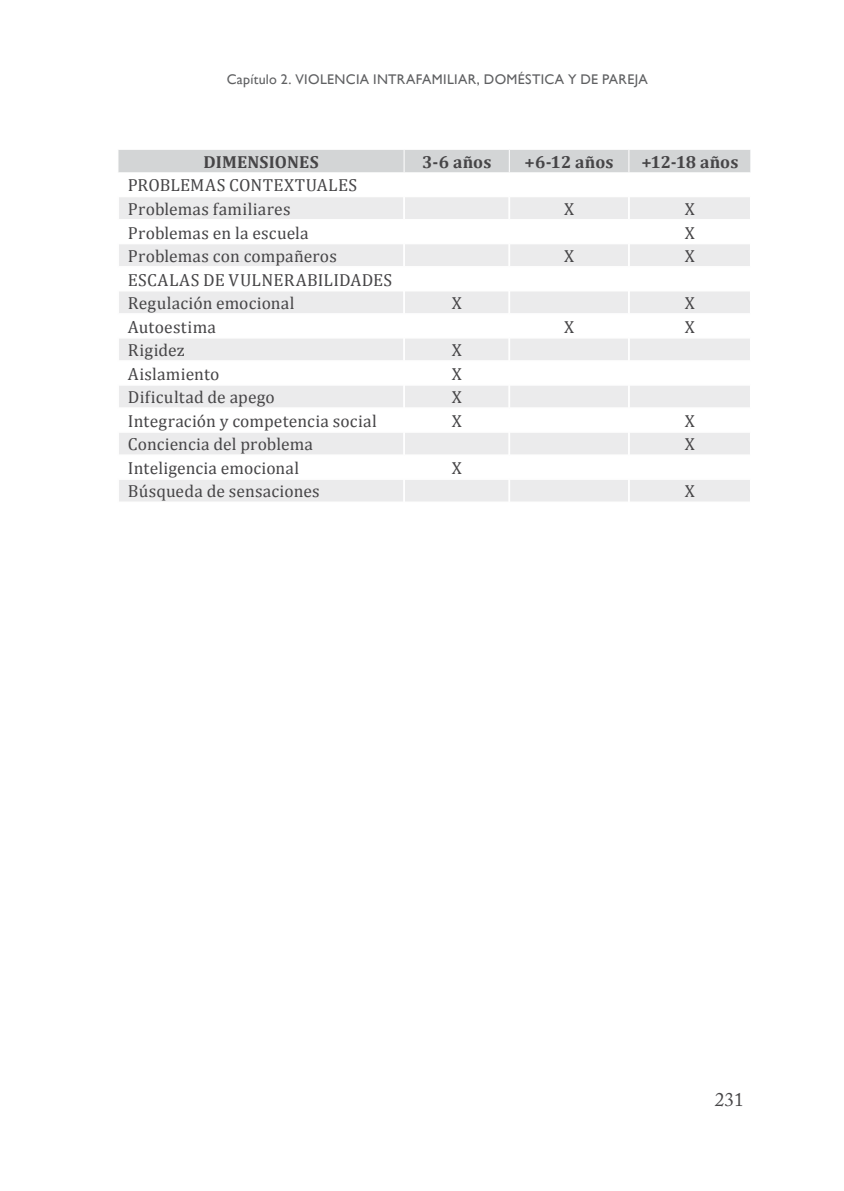
<style>
.page{position:relative;width:844px;height:1191px;background:#fff}
.page>*{position:absolute;margin:0;border:0;box-sizing:border-box;transform-origin:0 0}
.t1{font:19.25px "Adobe Caslon Pro";color:#464547}
.celda_txt{font:17.5px "Cambria";letter-spacing:.01em;color:#464547}
.celda_encabezado{font:700 17.5px "Cambria";letter-spacing:.005em;color:#464547}
.celda_cifras{font:17.5px "Cambria";color:#464547}
.t2{font:14px "Gill Sans";letter-spacing:.025em;color:#5f6062}
.s1{font-style:inherit}
</style>
<div class="page">
<svg style="left:118px;top:150px;width:633px;height:352px"></svg>
<hr style="left:117px;top:172px;width:287px;height:1px;background:#fff">
<hr style="left:404px;top:172px;width:105px;height:1px;background:#fff">
<hr style="left:509px;top:172px;width:119px;height:1px;background:#fff">
<hr style="left:628px;top:172px;width:123px;height:1px;background:#fff">
<p class="t2" style="left:227px;top:71px;width:422px"><span class="s1">Capítulo 2.</span> VIOLENCIA INTRAFAMILIAR, DOMÉSTICA Y DE PAREJA</p>
<p class="celda_encabezado" style="left:203px;top:150px;width:117px">DIMENSIONES</p>
<p class="celda_encabezado" style="left:422px;top:150px;width:71px">3-6 años</p>
<p class="celda_encabezado" style="left:524px;top:150px;width:91px">+6-12 años</p>
<p class="celda_encabezado" style="left:641px;top:150px;width:98px">+12-18 años</p>
<p class="celda_txt" style="left:128px;top:175px;width:230px">PROBLEMAS CONTEXTUALES</p>
<p class="celda_txt" style="left:128px;top:199px;width:164px">Problemas familiares</p>
<p class="celda_cifras" style="left:564px;top:199px;width:11px">X</p>
<p class="celda_cifras" style="left:684px;top:199px;width:11px">X</p>
<p class="celda_txt" style="left:128px;top:222px;width:182px">Problemas en la escuela</p>
<p class="celda_cifras" style="left:684px;top:222px;width:11px">X</p>
<p class="celda_txt" style="left:128px;top:246px;width:210px">Problemas con compañeros</p>
<p class="celda_cifras" style="left:564px;top:246px;width:11px">X</p>
<p class="celda_cifras" style="left:684px;top:246px;width:11px">X</p>
<p class="celda_txt" style="left:128px;top:269px;width:266px">ESCALAS DE VULNERABILIDADES</p>
<p class="celda_txt" style="left:128px;top:293px;width:168px">Regulación emocional</p>
<p class="celda_cifras" style="left:451px;top:293px;width:11px">X</p>
<p class="celda_cifras" style="left:684px;top:293px;width:11px">X</p>
<p class="celda_txt" style="left:128px;top:316px;width:90px">Autoestima</p>
<p class="celda_cifras" style="left:564px;top:316px;width:11px">X</p>
<p class="celda_cifras" style="left:684px;top:316px;width:11px">X</p>
<p class="celda_txt" style="left:128px;top:340px;width:59px">Rigidez</p>
<p class="celda_cifras" style="left:451px;top:340px;width:11px">X</p>
<p class="celda_txt" style="left:128px;top:363px;width:93px">Aislamiento</p>
<p class="celda_cifras" style="left:451px;top:363px;width:11px">X</p>
<p class="celda_txt" style="left:128px;top:387px;width:148px">Dificultad de apego</p>
<p class="celda_cifras" style="left:451px;top:387px;width:11px">X</p>
<p class="celda_txt" style="left:128px;top:410px;width:250px">Integración y competencia social</p>
<p class="celda_cifras" style="left:451px;top:410px;width:11px">X</p>
<p class="celda_cifras" style="left:684px;top:410px;width:11px">X</p>
<p class="celda_txt" style="left:128px;top:434px;width:187px">Conciencia del problema</p>
<p class="celda_cifras" style="left:684px;top:434px;width:11px">X</p>
<p class="celda_txt" style="left:128px;top:457px;width:173px">Inteligencia emocional</p>
<p class="celda_cifras" style="left:451px;top:457px;width:11px">X</p>
<p class="celda_txt" style="left:128px;top:481px;width:193px">Búsqueda de sensaciones</p>
<p class="celda_cifras" style="left:684px;top:481px;width:11px">X</p>
<p class="t1" style="left:714px;top:1088px;width:30px">231</p>
</div>
